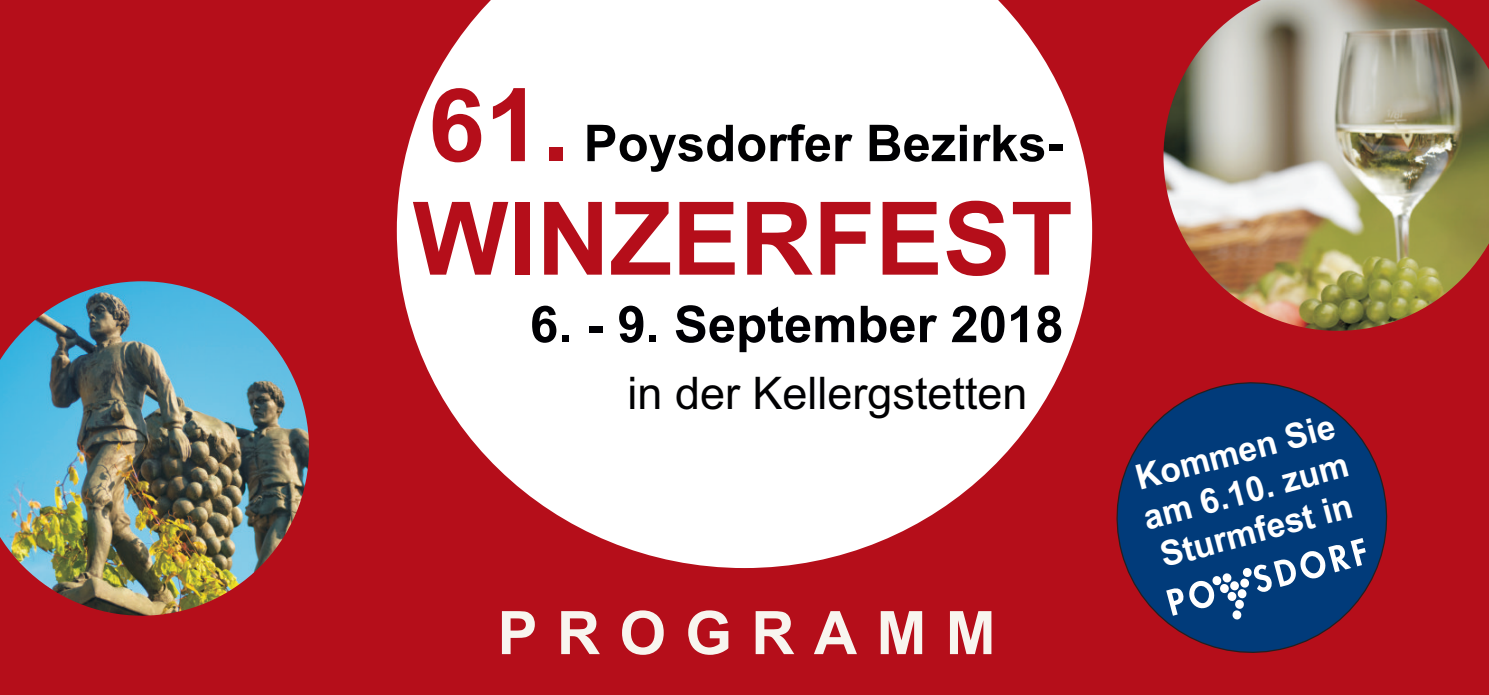
<style>
.page{position:relative;width:1489px;height:695px;background:#fff}
.page>*{position:absolute;margin:0;border:0;box-sizing:border-box;transform-origin:0 0}
.t1{font:700 101.5px/113.5px "Arial";color:#b50e1a}
.t2{font:700 60px "Arial";letter-spacing:.32em;color:#f8f5ef}
.t3{font:700 50.75px "Arial";color:#000002}
.t4{font:700 50.75px "Arial";color:#000004}
.t5{font:45px "Arial";color:#000002}
.t6{font:700 34.75px/40.5px "Arial";color:#fff;text-align:justify}
</style>
<div class="page">
<div style="left:0;top:0;width:1488px;height:694px;background:#b50e1a"></div>
<svg style="left:397px;top:0;width:695px;height:568px;fill:#fff"></svg>
<img style="left:0;top:281px;width:309px;height:334px">
<img style="left:1163px;top:0;width:325px;height:331px">
<svg style="left:1116px;top:382px;width:272px;height:271px;fill:#013b7a"></svg>
<svg style="left:1166px;top:538px;width:199px;height:82px"></svg>
<h1 class="t1" style="left:412px;top:78px;width:661px">61.<br>WINZERFEST</h1>
<h3 class="t3" style="left:583px;top:124px;width:481px">Poysdorfer Bezirks-</h3>
<h3 class="t4" style="left:530px;top:305px;width:535px">6. - 9. September 2018</h3>
<p class="t5" style="left:627px;top:376px;width:401px">in der Kellergstetten</p>
<h2 class="t2" style="left:497px;top:610px;width:499px">PROGRAMM</h2>
<p class="t6" style="left:1129px;top:462px;width:212px;rotate:-15deg">Kommen Sie am 6.10. zum Sturmfest in</p>
</div>
